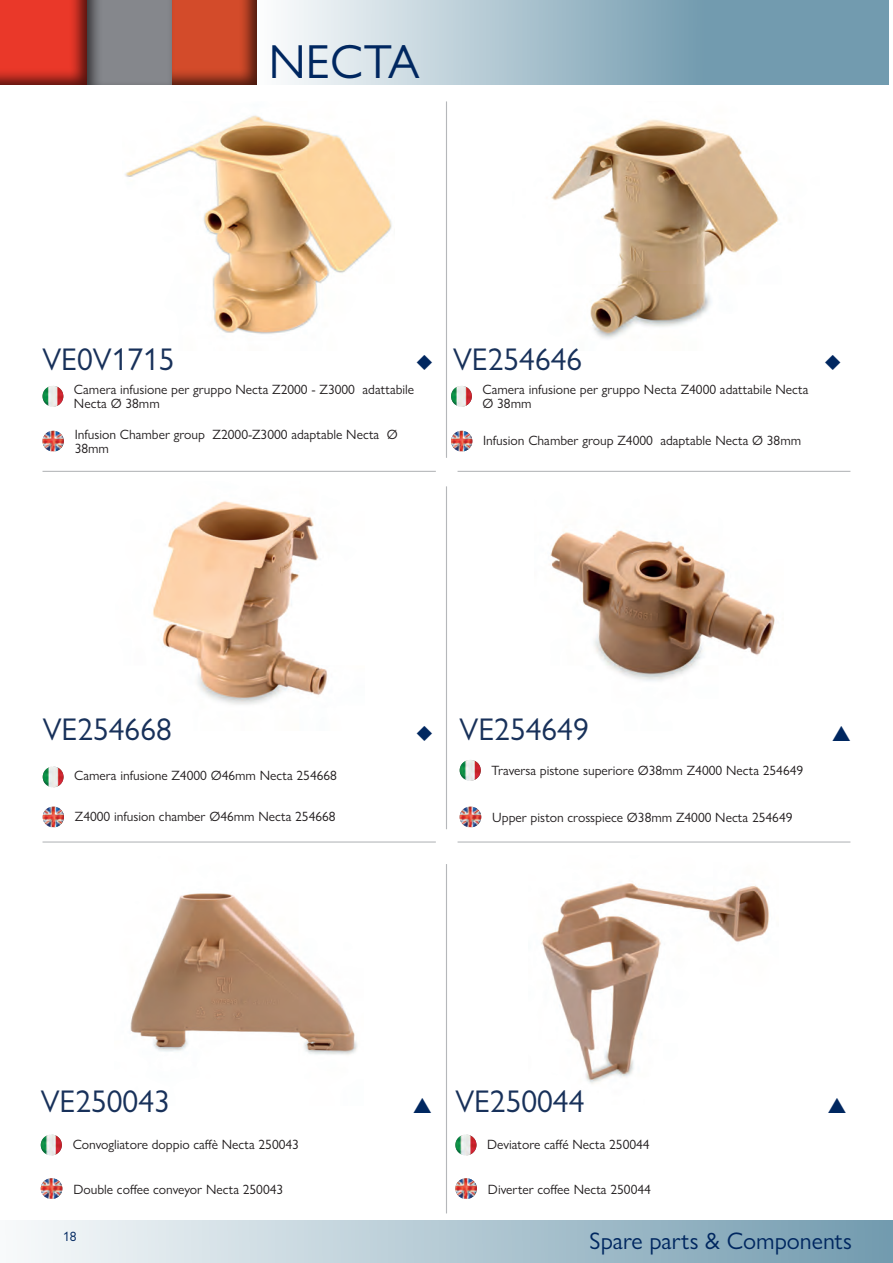
<style>
.page{position:relative;width:893px;height:1263px;background:#fff}
.page>*{position:absolute;margin:0;border:0;box-sizing:border-box;transform-origin:0 0}
.t1{font:48px "Gill Sans Nova";color:#002760}
.t2{font:31.5px "Gill Sans Nova";color:#18315a}
.t3{font:24px "Gill Sans Nova";color:#002760}
.t4{font:13.5px/13.5px "Gill Sans Nova";color:#231f20}
.t5{font:13.5px "Gill Sans Nova";color:#002760}
</style>
<div class="page">
<svg style="left:287px;top:0;width:602px;height:85px;background:#9fbbc8"></svg>
<div style="left:170px;top:0;width:88px;height:86px;background:#231f20;opacity:.75"></div>
<div style="left:84px;top:0;width:88px;height:87px;background:#231f20;opacity:.75"></div>
<div style="left:0;top:0;width:88px;height:86px;background:#231f20;opacity:.75"></div>
<div style="left:0;top:1220px;width:893px;height:43px;background:linear-gradient(to right,#f8fafb,#729baf)"></div>
<img style="left:125px;top:115px;width:267px;height:219px">
<img style="left:153px;top:501px;width:175px;height:204px">
<img style="left:551px;top:119px;width:228px;height:220px">
<img style="left:550px;top:529px;width:225px;height:152px">
<img style="left:130px;top:893px;width:227px;height:162px">
<img style="left:541px;top:883px;width:228px;height:201px">
<img style="left:43px;top:431px;width:21px;height:20px">
<img style="left:43px;top:806px;width:21px;height:21px">
<img style="left:451px;top:431px;width:21px;height:20px">
<img style="left:460px;top:806px;width:21px;height:21px">
<img style="left:41px;top:1178px;width:21px;height:21px">
<img style="left:455px;top:1178px;width:22px;height:21px">
<img style="left:43px;top:386px;width:20px;height:21px;border-radius:10px">
<img style="left:43px;top:766px;width:21px;height:21px;border-radius:10px">
<img style="left:451px;top:386px;width:21px;height:21px;border-radius:10px">
<img style="left:460px;top:760px;width:21px;height:21px;border-radius:10px">
<img style="left:41px;top:1134px;width:21px;height:21px;border-radius:10px">
<img style="left:455px;top:1134px;width:21px;height:21px;border-radius:10px">
<hr style="left:446px;top:101px;width:1px;height:357px;background:#85888d">
<hr style="left:458px;top:471px;width:392px;height:1px;background:#85888d">
<hr style="left:43px;top:471px;width:393px;height:1px;background:#85888d">
<hr style="left:458px;top:841px;width:392px;height:1px;background:#85888d">
<hr style="left:43px;top:841px;width:393px;height:1px;background:#85888d">
<hr style="left:446px;top:486px;width:1px;height:343px;background:#85888d">
<hr style="left:446px;top:864px;width:1px;height:349px;background:#85888d">
<h1 class="t1" style="left:269px;top:32px;width:152px">NECTA</h1>
<h2 class="t2" style="left:43px;top:340px;width:134px">VE0V1715</h2>
<h2 class="t2" style="left:453px;top:340px;width:131px">VE254646</h2>
<p class="t4" style="left:74px;top:383px;width:342px">Camera infusione per gruppo Necta Z2000 - Z3000 adattabile<br>Necta Ø 38mm</p>
<p class="t4" style="left:482px;top:383px;width:327px">Camera infusione per gruppo Necta Z4000 adattabile Necta<br>Ø 38mm</p>
<p class="t4" style="left:75px;top:428px;width:325px">Infusion Chamber group Z2000-Z3000 adaptable Necta Ø<br>38mm</p>
<p class="t4" style="left:483px;top:433px;width:319px">Infusion Chamber group Z4000 adaptable Necta Ø 38mm</p>
<h2 class="t2" style="left:43px;top:710px;width:131px">VE254668</h2>
<h2 class="t2" style="left:460px;top:710px;width:131px">VE254649</h2>
<p class="t4" style="left:74px;top:769px;width:264px">Camera infusione Z4000 Ø46mm Necta 254668</p>
<p class="t4" style="left:492px;top:763px;width:313px">Traversa pistone superiore Ø38mm Z4000 Necta 254649</p>
<p class="t4" style="left:75px;top:809px;width:262px">Z4000 infusion chamber Ø46mm Necta 254668</p>
<p class="t4" style="left:492px;top:810px;width:302px">Upper piston crosspiece Ø38mm Z4000 Necta 254649</p>
<h2 class="t2" style="left:41px;top:1082px;width:131px">VE250043</h2>
<h2 class="t2" style="left:455px;top:1082px;width:131px">VE250044</h2>
<p class="t4" style="left:73px;top:1138px;width:228px">Convogliatore doppio caffè Necta 250043</p>
<p class="t4" style="left:487px;top:1138px;width:164px">Deviatore caffé Necta 250044</p>
<p class="t4" style="left:73px;top:1182px;width:211px">Double coffee conveyor Necta 250043</p>
<p class="t4" style="left:488px;top:1182px;width:164px">Diverter coffee Necta 250044</p>
<p class="t5" style="left:63px;top:1228px;width:15px">18</p>
<h3 class="t3" style="left:590px;top:1226px;width:264px">Spare parts &amp; Components</h3>
</div>
